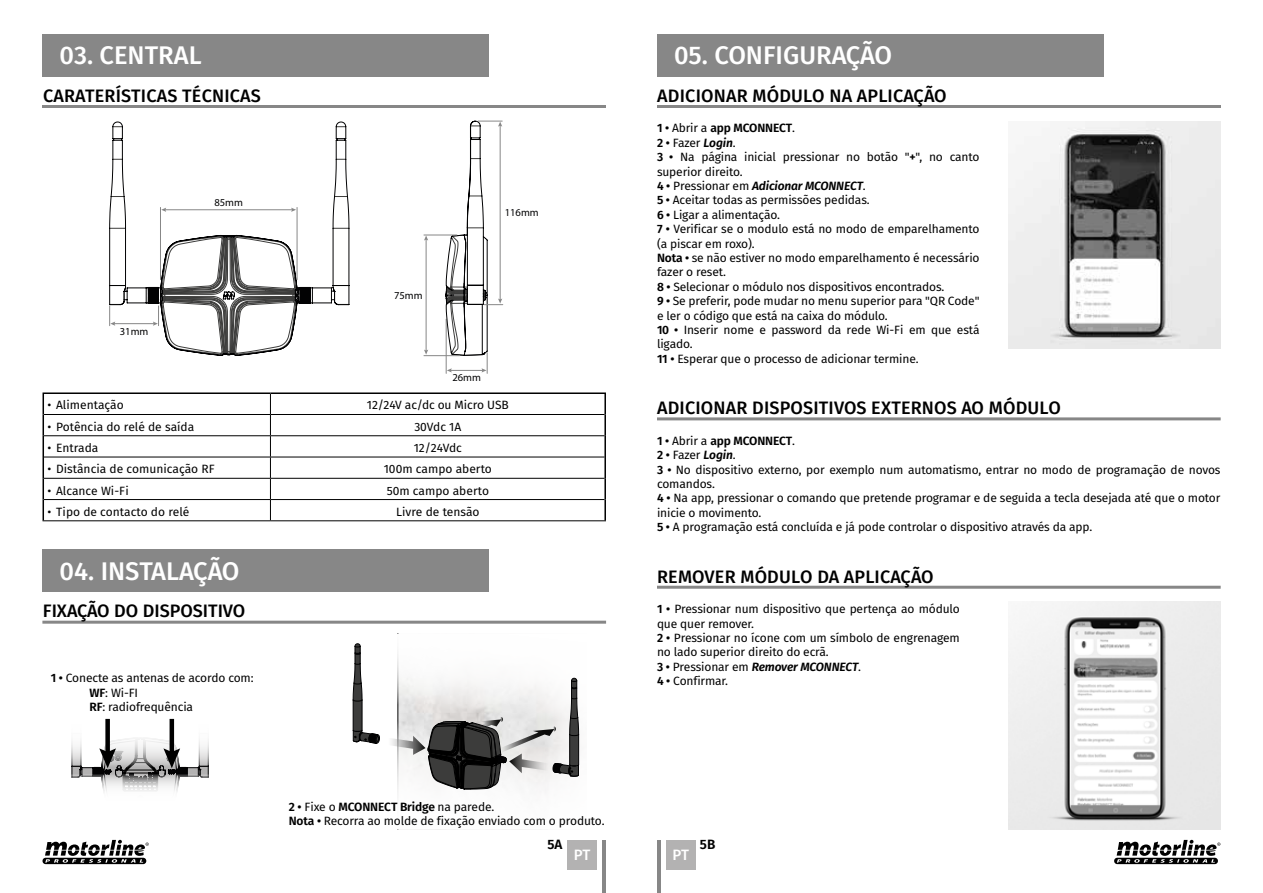
<style>
.page{position:relative;width:1263px;height:893px;background:#fff}
.page>*{position:absolute;margin:0;border:0;box-sizing:border-box;transform-origin:0 0}
.t1{font:500 25.5px "Fira Sans";color:#fff}
.t2{font:500 18px "Fira Sans";letter-spacing:.01em;color:#000}
.t3{font:500 15px "Fira Sans";color:#fff}
.t4{font:600 13.5px "Fira Sans";color:#000}
.t5{font:12px/14.4px "Fira Sans";letter-spacing:-.015em;color:#000}
.t6{font:10.65px "Myriad Pro";color:#020203}
.s1{font-weight:600}
.s2{font-weight:600;font-style:italic}
</style>
<div class="page">
<img style="left:1009px;top:121px;width:211px;height:227px">
<img style="left:1009px;top:602px;width:211px;height:227px">
<div style="left:657px;top:34px;width:446px;height:43px;background:#878787"></div>
<div style="left:43px;top:34px;width:446px;height:43px;background:#878787"></div>
<hr style="left:43px;top:105px;width:563px;height:3px;background:#878787">
<hr style="left:657px;top:105px;width:563px;height:3px;background:#878787">
<div style="left:666px;top:840px;width:30px;height:29px;background:#b3b2b2"></div>
<div style="left:567px;top:840px;width:30px;height:29px;background:#b3b2b2"></div>
<hr style="left:603px;top:840px;width:3px;height:53px;background:#878787">
<hr style="left:657px;top:840px;width:3px;height:53px;background:#878787">
<svg style="left:72px;top:718px;width:137px;height:74px"></svg>
<svg style="left:352px;top:643px;width:228px;height:150px"></svg>
<div style="left:43px;top:550px;width:446px;height:42px;background:#878787"></div>
<svg style="left:109px;top:122px;width:240px;height:234px"></svg>
<hr style="left:160px;top:207px;width:1px;height:73px;background:#878787">
<hr style="left:297px;top:207px;width:1px;height:73px;background:#878787">
<hr style="left:165px;top:209px;width:128px;height:1px;background:#878787">
<svg style="left:161px;top:208px;width:5px;height:4px"></svg>
<svg style="left:291px;top:208px;width:5px;height:4px"></svg>
<hr style="left:114px;top:323px;width:40px;height:1px;background:#878787">
<svg style="left:109px;top:291px;width:16px;height:35px"></svg>
<svg style="left:153px;top:235px;width:144px;height:120px"></svg>
<svg style="left:446px;top:121px;width:57px;height:252px"></svg>
<hr style="left:426px;top:239px;width:1px;height:112px;background:#878787">
<svg style="left:424px;top:236px;width:4px;height:4px"></svg>
<svg style="left:424px;top:350px;width:4px;height:5px"></svg>
<hr style="left:424px;top:235px;width:33px;height:1px;background:#878787">
<hr style="left:424px;top:355px;width:36px;height:1px;background:#878787">
<svg style="left:1114px;top:840px;width:106px;height:24px"></svg>
<svg style="left:43px;top:840px;width:106px;height:24px"></svg>
<hr style="left:44px;top:414px;width:226px;height:1px;background:#000">
<hr style="left:270px;top:414px;width:334px;height:1px;background:#000">
<hr style="left:44px;top:435px;width:226px;height:1px;background:#000">
<hr style="left:270px;top:435px;width:334px;height:1px;background:#000">
<hr style="left:44px;top:457px;width:226px;height:1px;background:#000">
<hr style="left:270px;top:457px;width:334px;height:1px;background:#000">
<hr style="left:44px;top:478px;width:226px;height:1px;background:#000">
<hr style="left:270px;top:478px;width:334px;height:1px;background:#000">
<hr style="left:44px;top:499px;width:226px;height:1px;background:#000">
<hr style="left:270px;top:499px;width:334px;height:1px;background:#000">
<svg style="left:270px;top:394px;width:1px;height:126px"></svg>
<hr style="left:43px;top:520px;width:227px;height:1px;background:#000">
<hr style="left:270px;top:520px;width:336px;height:1px;background:#000">
<hr style="left:43px;top:392px;width:227px;height:2px;background:#000">
<hr style="left:270px;top:392px;width:336px;height:2px;background:#000">
<hr style="left:604px;top:394px;width:2px;height:20px;background:#000">
<hr style="left:604px;top:414px;width:2px;height:22px;background:#000">
<hr style="left:604px;top:436px;width:2px;height:21px;background:#000">
<hr style="left:604px;top:457px;width:2px;height:21px;background:#000">
<hr style="left:604px;top:478px;width:2px;height:22px;background:#000">
<svg style="left:43px;top:394px;width:1px;height:126px"></svg>
<hr style="left:604px;top:500px;width:2px;height:20px;background:#000">
<hr style="left:42px;top:621px;width:564px;height:3px;background:#878787">
<hr style="left:657px;top:417px;width:564px;height:3px;background:#878787">
<hr style="left:657px;top:586px;width:564px;height:3px;background:#878787">
<h1 class="t1" style="left:60px;top:35px;width:144px">03. CENTRAL</h1>
<h2 class="t2" style="left:43px;top:81px;width:219px">CARATERÍSTICAS TÉCNICAS</h2>
<p class="t6" style="left:120px;top:325px;width:30px">31mm</p>
<p class="t6" style="left:214px;top:195px;width:30px">85mm</p>
<p class="t6" style="left:394px;top:288px;width:30px">75mm</p>
<p class="t6" style="left:505px;top:206px;width:36px">116mm</p>
<p class="t6" style="left:452px;top:371px;width:30px">26mm</p>
<p class="t5" style="left:48px;top:398px;width:78px">• Alimentação</p>
<p class="t5" style="left:367px;top:398px;width:143px">12/24V ac/dc ou Micro USB</p>
<p class="t5" style="left:48px;top:419px;width:148px">• Potência do relé de saída</p>
<p class="t5" style="left:414px;top:419px;width:49px">30Vdc 1A</p>
<p class="t5" style="left:48px;top:440px;width:52px">• Entrada</p>
<p class="t5" style="left:414px;top:440px;width:50px">12/24Vdc</p>
<p class="t5" style="left:48px;top:462px;width:169px">• Distância de comunicação RF</p>
<p class="t5" style="left:384px;top:462px;width:110px">100m campo aberto</p>
<p class="t5" style="left:48px;top:483px;width:83px">• Alcance Wi-Fi</p>
<p class="t5" style="left:387px;top:483px;width:104px">50m campo aberto</p>
<p class="t5" style="left:48px;top:504px;width:143px">• Tipo de contacto do relé</p>
<p class="t5" style="left:396px;top:504px;width:85px">Livre de tensão</p>
<h1 class="t1" style="left:60px;top:550px;width:181px">04. INSTALAÇÃO</h1>
<h2 class="t2" style="left:43px;top:597px;width:204px">FIXAÇÃO DO DISPOSITIVO</h2>
<p class="t5" style="left:90px;top:671px;width:166px;text-indent:-39px"><span class="s1">1 •</span> Conecte as antenas de acordo com:<br><span class="s1">WF</span>: Wi-FI<br><span class="s1">RF</span>: radiofrequência</p>
<p class="t5" style="left:289px;top:799px;width:317px"><span class="s1">2 •</span> Fixe o <span class="s1">MCONNECT Bridge</span> na parede.<br><span class="s1">Nota •</span> Recorra ao molde de fixação enviado com o produto.</p>
<h1 class="t1" style="left:674px;top:35px;width:219px">05. CONFIGURAÇÃO</h1>
<h2 class="t2" style="left:657px;top:81px;width:291px">ADICIONAR MÓDULO NA APLICAÇÃO</h2>
<p class="t5" style="left:657px;top:121px;width:324px"><span class="s1">1 •</span> Abrir a <span class="s1">app MCONNECT</span>.<br><span class="s1">2 •</span> Fazer <span class="s2">Login</span>.<br><span class="s1">3 •</span> Na página inicial pressionar no botão "<span class="s1">+</span>", no canto superior direito.<br><span class="s1">4 •</span> Pressionar em <span class="s2">Adicionar MCONNECT</span>.<br><span class="s1">5 •</span> Aceitar todas as permissões pedidas.<br><span class="s1">6 •</span> Ligar a alimentação.<br><span class="s1">7 •</span> Verificar se o modulo está no modo de emparelhamento (a piscar em roxo).<br><span class="s1">Nota •</span> se não estiver no modo emparelhamento é necessário fazer o reset.<br><span class="s1">8 •</span> Selecionar o módulo nos dispositivos encontrados.<br><span class="s1">9 •</span> Se preferir, pode mudar no menu superior para "QR Code" e ler o código que está na caixa do módulo.<br><span class="s1">10 •</span> Inserir nome e password da rede Wi-Fi em que está ligado.<br><span class="s1">11 •</span> Esperar que o processo de adicionar termine.</p>
<h2 class="t2" style="left:657px;top:393px;width:405px">ADICIONAR DISPOSITIVOS EXTERNOS AO MÓDULO</h2>
<p class="t5" style="left:657px;top:433px;width:565px"><span class="s1">1 •</span> Abrir a <span class="s1">app MCONNECT</span>.<br><span class="s1">2 •</span> Fazer <span class="s2">Login</span>.<br><span class="s1">3 •</span> No dispositivo externo, por exemplo num automatismo, entrar no modo de programação de novos comandos.<br><span class="s1">4 •</span> Na app, pressionar o comando que pretende programar e de seguida a tecla desejada até que o motor inicie o movimento.<br><span class="s1">5 •</span> A programação está concluída e já pode controlar o dispositivo através da app.</p>
<h2 class="t2" style="left:657px;top:562px;width:278px">REMOVER MÓDULO DA APLICAÇÃO</h2>
<p class="t5" style="left:657px;top:601px;width:304px"><span class="s1">1 •</span> Pressionar num dispositivo que pertença ao módulo que quer remover.<br><span class="s1">2 •</span> Pressionar no ícone com um símbolo de engrenagem no lado superior direito do ecrã.<br><span class="s1">3 •</span> Pressionar em <span class="s2">Remover MCONNECT</span>.<br><span class="s1">4 •</span> Confirmar.</p>
<p class="t4" style="left:547px;top:833px;width:17px">5A</p>
<p class="t4" style="left:700px;top:833px;width:17px">5B</p>
<p class="t3" style="left:574px;top:842px;width:18px">PT</p>
<p class="t3" style="left:672px;top:842px;width:18px">PT</p>
</div>
